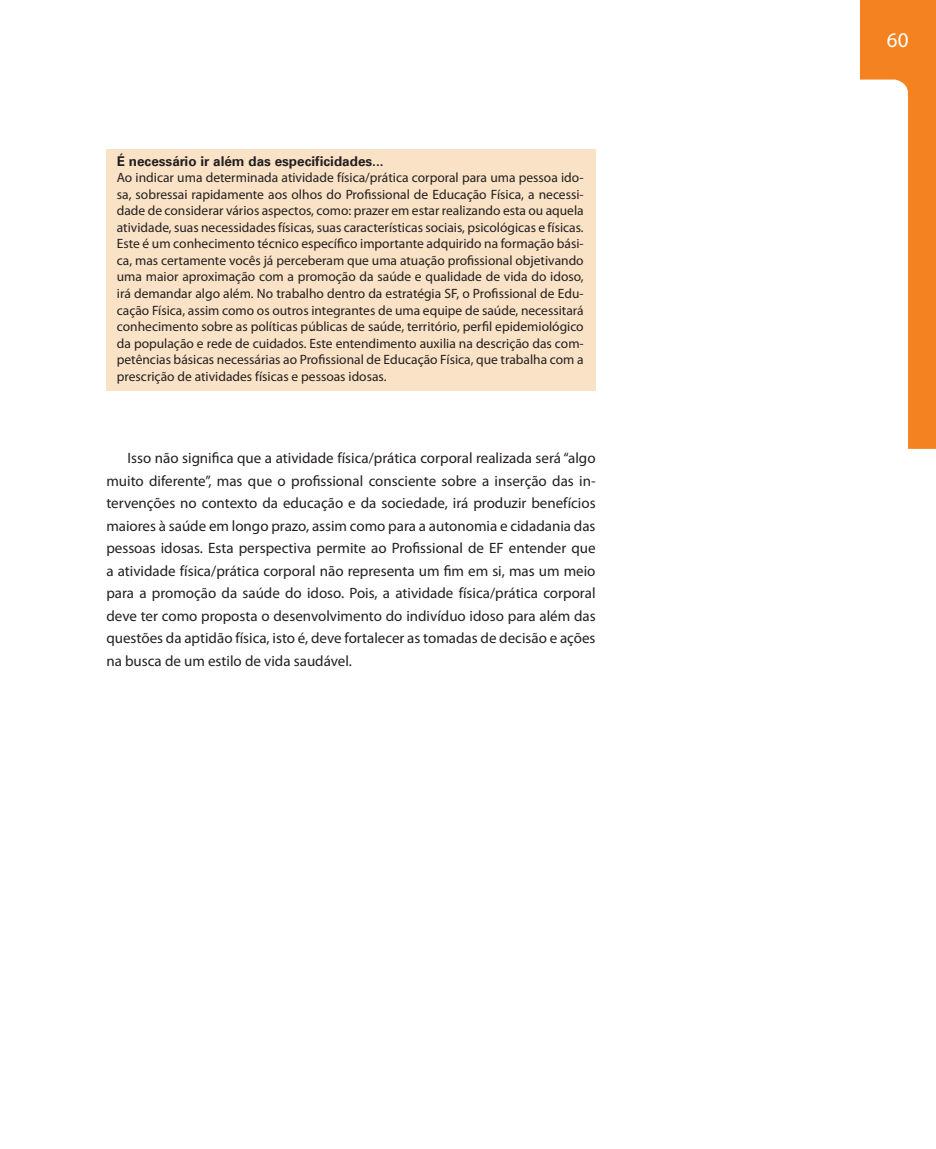
<style>
.page{position:relative;width:936px;height:1149px;background:#fff}
.page>*{position:absolute;margin:0;border:0;box-sizing:border-box;transform-origin:0 0}
.t1{font:21px "Myriad Pro";color:#fff}
.t2{font:15px/22.5px "Myriad Pro";color:#231f20;text-align:justify}
.t3{font:13.5px/16.5px "Myriad Pro";color:#231f20;text-align:justify}
.t4{font:700 13.5px "Univers LT";color:#231f20}
</style>
<div class="page">
<svg style="left:860px;top:0;width:75px;height:448px"></svg>
<div style="left:106px;top:149px;width:489px;height:241px;background:#f9e2c5"></div>
<p class="t4" style="left:117px;top:153px;width:268px">É necessário ir além das especificidades...</p>
<p class="t3" style="left:117px;top:169px;width:468px">Ao indicar uma determinada atividade física/prática corporal para uma pessoa ido&shy;sa, sobressai rapidamente aos olhos do Profissional de Educação Física, a necessi&shy;dade de considerar vários aspectos, como: prazer em estar realizando esta ou aquela atividade, suas necessidades físicas, suas características sociais, psicológicas e físicas.<br>Este é um conhecimento técnico específico importante adquirido na formação bási&shy;ca, mas certamente vocês já perceberam que uma atuação profissional objetivando uma maior aproximação com a promoção da saúde e qualidade de vida do idoso, irá demandar algo além. No trabalho dentro da estratégia SF, o Profissional de Edu&shy;cação Física, assim como os outros integrantes de uma equipe de saúde, necessitará conhecimento sobre as políticas públicas de saúde, território, perfil epidemiológico da população e rede de cuidados. Este entendimento auxilia na descrição das com&shy;petências básicas necessárias ao Profissional de Educação Física, que trabalha com a prescrição de atividades físicas e pessoas idosas.</p>
<p class="t2" style="left:106px;top:446px;width:491px;text-indent:21px">Isso não significa que a atividade física/prática corporal realizada será “algo muito diferente”, mas que o profissional consciente sobre a inserção das in&shy;tervenções no contexto da educação e da sociedade, irá produzir benefícios maiores à saúde em longo prazo, assim como para a autonomia e cidadania das pessoas idosas. Esta perspectiva permite ao Profissional de EF entender que a atividade física/prática corporal não representa um fim em si, mas um meio para a promoção da saúde do idoso. Pois, a atividade física/prática corporal deve ter como proposta o desenvolvimento do indivíduo idoso para além das questões da aptidão física, isto é, deve fortalecer as tomadas de decisão e ações na busca de um estilo de vida saudável.</p>
<h1 class="t1" style="left:886px;top:27px;width:23px">60</h1>
</div>
